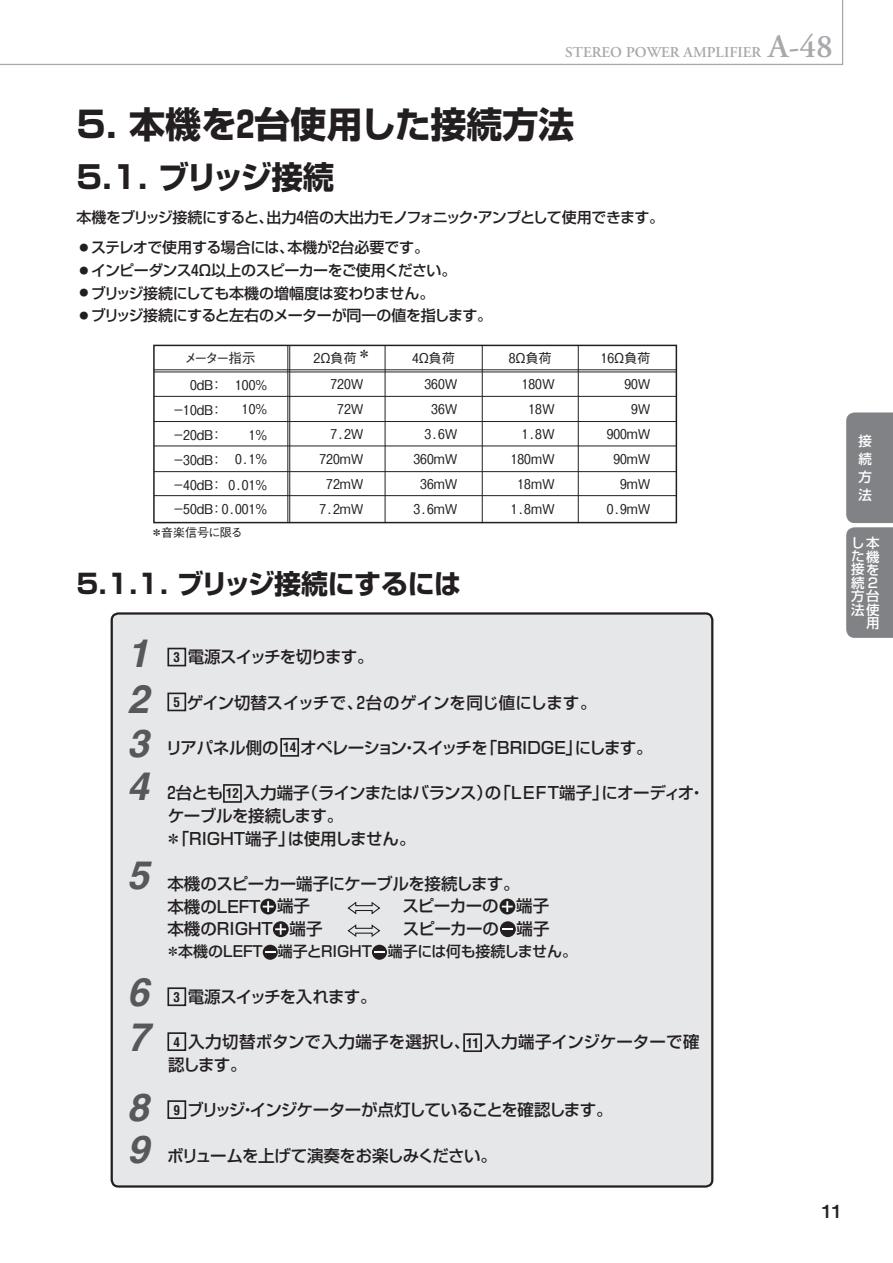
<style>
.page{position:relative;width:893px;height:1263px;background:#fff}
.page>*{position:absolute;margin:0;border:0;box-sizing:border-box;transform-origin:0 0}
.t1{font:italic 700 39px/44.1px "Helvetica";color:#57585a}
.t2{font:700 36px "Shin Go Pro";color:#231f20}
.t3{font:700 31.5px "Shin Go Pro";letter-spacing:-.095em;color:#231f20}
.t4{font:700 27px "Shin Go Pro";letter-spacing:-.02em;color:#231f20}
.t5{font:18px "Midashi Go Pro MB31";color:#231f20}
.t6{font:500 16.5px/22.6px "Shin Go Pro";letter-spacing:-.03em;color:#231f20}
.t7{font:500 16.5px/22.5px "Shin Go Pro";letter-spacing:.005em;color:#231f20}
.t8{font:500 16.5px "Shin Go Pro";letter-spacing:-.055em;color:#231f20}
.t9{font:500 16.5px "Shin Go Pro";letter-spacing:-.01em;color:#231f20}
.t10{font:500 16.5px "Shin Go Pro";letter-spacing:-.05em;color:#231f20}
.t11{font:500 16.5px "Shin Go Pro";color:#231f20}
.t12{font:500 15px "Shin Go Pro";letter-spacing:-.03em;color:#231f20}
.t13{font:500 15px "Shin Go Pro";letter-spacing:-.05em;color:#231f20}
.t14{font:500 15px "Shin Go Pro";color:#231f20}
.t15{font:500 15px "Shin Go Pro";letter-spacing:-.01em;color:#231f20}
.t16{font:600 15px "Adobe Garamond";color:#a8a9ad}
.t17{font:500 13.5px/24.9px "Gothic BBB Pro";color:#231f20;text-align:right}
.t18{font:500 13.5px/25px "Gothic BBB Pro";color:#231f20;scale:.8 1}
.t19{font:500 13.5px/13.4px "Shin Go Pro";color:#fff;text-align:justify}
.t20{font:500 12px "Gothic BBB Pro";letter-spacing:-.02em;color:#231f20}
.s1{font-size:33px}
.s2{font-family:"Helvetica";font-weight:700;font-stretch:condensed;font-size:13.2px}
</style>
<div class="page">
<svg style="left:0;top:0;width:843px;height:65px"></svg>
<div style="left:112px;top:613px;width:600px;height:573px;background:#e6e7e9;border-radius:7px"></div>
<div style="left:111px;top:612px;width:602px;height:575px;border:2px solid #231f20;border-radius:7px"></div>
<div style="left:167px;top:648px;width:19px;height:18px;border:2px solid #231f20"></div>
<div style="left:167px;top:692px;width:19px;height:19px;border:2px solid #231f20"></div>
<div style="left:280px;top:738px;width:19px;height:19px;border:2px solid #231f20"></div>
<div style="left:223px;top:784px;width:19px;height:19px;border:2px solid #231f20"></div>
<svg style="left:260px;top:899px;width:16px;height:15px"></svg>
<svg style="left:263px;top:901px;width:11px;height:11px"></svg>
<svg style="left:347px;top:901px;width:34px;height:14px"></svg>
<svg style="left:499px;top:899px;width:16px;height:15px"></svg>
<svg style="left:502px;top:901px;width:11px;height:11px"></svg>
<svg style="left:273px;top:921px;width:16px;height:16px"></svg>
<svg style="left:275px;top:924px;width:11px;height:11px"></svg>
<svg style="left:347px;top:924px;width:34px;height:13px"></svg>
<div style="left:500px;top:921px;width:16px;height:16px;background:#231f20;border-radius:50%"></div>
<svg style="left:502px;top:928px;width:11px;height:2px"></svg>
<div style="left:263px;top:945px;width:15px;height:15px;background:#231f20;border-radius:50%"></div>
<svg style="left:265px;top:951px;width:10px;height:2px"></svg>
<div style="left:372px;top:945px;width:15px;height:15px;background:#231f20;border-radius:50%"></div>
<svg style="left:374px;top:951px;width:10px;height:2px"></svg>
<div style="left:167px;top:987px;width:19px;height:19px;border:2px solid #231f20"></div>
<div style="left:167px;top:1032px;width:19px;height:19px;border:2px solid #231f20"></div>
<div style="left:463px;top:1033px;width:19px;height:19px;border:2px solid #231f20"></div>
<div style="left:167px;top:1100px;width:19px;height:19px;border:2px solid #231f20"></div>
<div style="left:153px;top:345px;width:524px;height:178px;border:2px solid #231f20"></div>
<hr style="left:154px;top:369px;width:522px;height:1px;background:#231f20">
<hr style="left:154px;top:396px;width:522px;height:1px;background:#231f20">
<hr style="left:154px;top:421px;width:522px;height:1px;background:#231f20">
<hr style="left:154px;top:446px;width:522px;height:1px;background:#231f20">
<hr style="left:154px;top:471px;width:522px;height:1px;background:#231f20">
<hr style="left:154px;top:372px;width:522px;height:1px;background:#231f20">
<hr style="left:287px;top:345px;width:1px;height:178px;background:#231f20">
<hr style="left:289px;top:345px;width:1px;height:178px;background:#231f20">
<hr style="left:385px;top:345px;width:1px;height:178px;background:#231f20">
<hr style="left:482px;top:345px;width:1px;height:178px;background:#231f20">
<hr style="left:578px;top:345px;width:1px;height:178px;background:#231f20">
<hr style="left:154px;top:495px;width:522px;height:1px;background:#231f20">
<div style="left:846px;top:412px;width:47px;height:226px;background:#808285"></div>
<p class="t16" style="left:565px;top:44px;width:269px">STEREO POWER AMPLIFIER <span class="s1">A-48</span></p>
<h2 class="t2" style="left:76px;top:96px;width:500px">5. 本機を2台使用した接続方法</h2>
<h3 class="t3" style="left:77px;top:152px;width:259px">5.1. ブリッジ接続</h3>
<p class="t13" style="left:77px;top:205px;width:589px">本機をブリッジ接続にすると、出力４倍の大出力モノフォニック・アンプとして使用できます。</p>
<p class="t15" style="left:80px;top:235px;width:351px"><sup>●</sup> ステレオで使用する場合には、本機が２台必要です。</p>
<p class="t12" style="left:80px;top:258px;width:378px"><sup>●</sup> インピーダンス4Ω以上のスピーカーをご使用ください。</p>
<p class="t12" style="left:80px;top:281px;width:356px"><sup>●</sup> ブリッジ接続にしても本機の増幅度は変わりません。</p>
<p class="t12" style="left:80px;top:303px;width:414px"><sup>●</sup> ブリッジ接続にすると左右のメーターが同一の値を指します。</p>
<p class="t17" style="left:357px;top:340px;width:15px">＊</p>
<p class="t17" style="left:412px;top:343px;width:47px;line-height:26.1px">4Ω負荷<br>360W</p>
<p class="t17" style="left:414px;top:395px;width:45px">36W<br>3.6W<br>360mW<br>36mW<br>3.6mW</p>
<p class="t17" style="left:184px;top:344px;width:73px">メーター指示</p>
<p class="t17" style="left:331px;top:343px;width:34px;line-height:26.1px;text-align:left;text-indent:-17px">2Ω負荷<br>720W</p>
<p class="t17" style="left:320px;top:395px;width:45px">72W<br>7.2W<br>720mW<br>72mW<br>7.2mW</p>
<p class="t17" style="left:509px;top:344px;width:45px">8Ω負荷</p>
<p class="t17" style="left:601px;top:344px;width:52px">16Ω負荷</p>
<p class="t17" style="left:607px;top:370px;width:45px">90W<br>9W<br>900mW<br>90mW<br>9mW<br>0.9mW</p>
<p class="t17" style="left:190px;top:370px;width:35px">0dB：</p>
<p class="t17" style="left:511px;top:370px;width:45px">180W<br>18W<br>1.8W<br>180mW<br>18mW<br>1.8mW</p>
<p class="t17" style="left:235px;top:370px;width:33px">100%</p>
<p class="t17" style="left:235px;top:420px;width:33px">1%<br>0.1%</p>
<p class="t17" style="left:242px;top:395px;width:27px">10%</p>
<p class="t18" style="left:173px;top:396px;width:119px">－10dB：<br>－20dB：<br>－30dB：<br>－40dB： 0.01%</p>
<p class="t18" style="left:173px;top:494px;width:119px">－50dB：0.001%</p>
<p class="t20" style="left:151px;top:523px;width:94px">＊音楽信号に限る</p>
<h3 class="t4" style="left:77px;top:562px;width:386px">5.1.1. ブリッジ接続にするには</h3>
<h1 class="t1" style="left:127px;top:631px;width:23px;text-align:justify">1<br>2<br>3<br>4</h1>
<h1 class="t1" style="left:127px;top:853px;width:23px">5</h1>
<h1 class="t1" style="left:127px;top:970px;width:23px;line-height:45.2px">6<br>7</h1>
<h1 class="t1" style="left:127px;top:1086px;width:23px;line-height:42.2px">8<br>9</h1>
<p class="t10" style="left:174px;top:644px;width:202px"><span class="s2">3</span> 電源スイッチを切ります。</p>
<p class="t9" style="left:174px;top:689px;width:425px"><span class="s2">5</span> ゲイン切替スイッチで、2台のゲインを同じ値にします。</p>
<p class="t6" style="left:166px;top:734px;width:488px">リアパネル側の <span class="s2">14</span> オペレーション・スイッチを「BRIDGE」にします。</p>
<p class="t6" style="left:165px;top:780px;width:541px">2台とも <span class="s2">12</span> 入力端子（ラインまたはバランス）の「LEFT端子」にオーディオ・ケーブルを接続します。<br>＊「RIGHT端子」は使用しません。</p>
<p class="t6" style="left:167px;top:870px;width:354px">本機のスピーカー端子にケーブルを接続します。本機のLEFT 端子</p>
<p class="t6" style="left:402px;top:893px;width:148px">スピーカーの 端子</p>
<p class="t11" style="left:167px;top:915px;width:157px">本機のRIGHT 端子</p>
<p class="t6" style="left:403px;top:915px;width:148px">スピーカーの 端子</p>
<p class="t14" style="left:165px;top:939px;width:413px">＊本機のLEFT 端子とRIGHT 端子には何も接続しません。</p>
<p class="t6" style="left:174px;top:983px;width:205px"><span class="s2">3</span> 電源スイッチを入れます。</p>
<p class="t7" style="left:168px;top:1029px;width:533px;text-indent:5px"><span class="s2">4</span> 入力切替ボタンで入力端子を選択し、<span class="s2">11</span> 入力端子インジケーターで確認します。</p>
<p class="t8" style="left:174px;top:1096px;width:441px"><span class="s2">9</span> ブリッジ・インジケーターが点灯していることを確認します。</p>
<p class="t6" style="left:167px;top:1142px;width:331px">ボリュームを上げて演奏をお楽しみください。</p>
<p class="t19" style="left:858px;top:430px;width:15px;line-height:18px">接続方法</p>
<p class="t19" style="left:851px;top:535px;width:30px;text-align:right">し本た機接を続２方台法使用</p>
<p class="t5" style="left:822px;top:1196px;width:22px">11</p>
</div>
